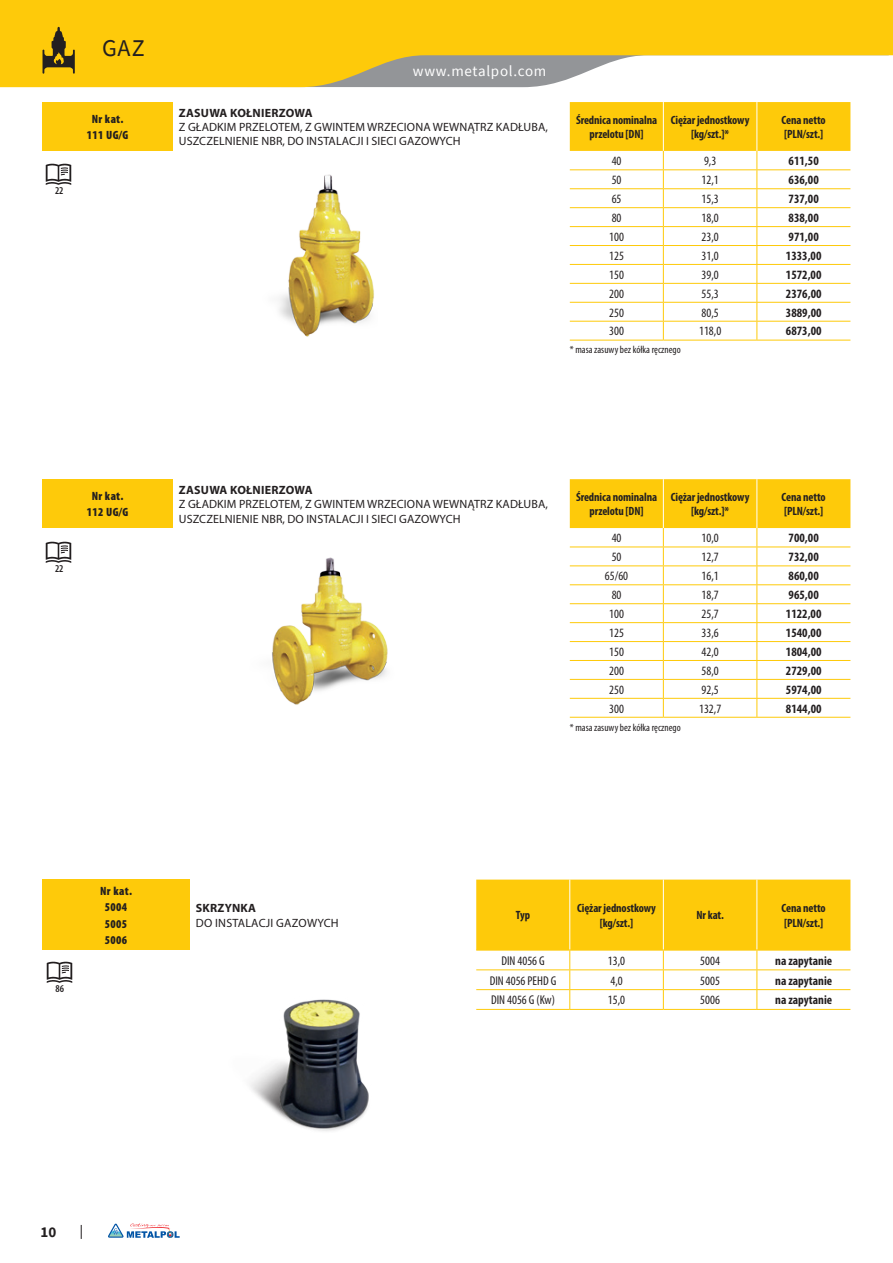
<style>
.page{position:relative;width:893px;height:1263px;background:#fff}
.page>*{position:absolute;margin:0;border:0;box-sizing:border-box;transform-origin:0 0}
.t1{font:24px "Source Sans Pro";color:#231f20}
.t2{font:15px "Source Sans Pro";letter-spacing:.05em;color:#fff}
.t3{font:700 15px "Source Sans Pro";color:#231f20}
.t4{font:condensed 12.75px "Myriad Pro";color:#231f20}
.t5{font:700 condensed 12.75px "Myriad Pro";color:#231f20}
.t6{font:12px/14.4px "Myriad Pro";letter-spacing:.01em;color:#231f20}
.t7{font:700 condensed 12px/14.4px "Myriad Pro";letter-spacing:-.01em;color:#231f20;text-align:center}
.t8{font:900 condensed 12px/16.5px "Myriad Pro";letter-spacing:.03em;color:#231f20;text-align:center}
.t9{font:700 12px "Myriad Pro";letter-spacing:.02em;color:#231f20}
.t10{font:condensed 10.5px "Myriad Pro";color:#231f20}
.t11{font:600 condensed 10.5px "Myriad Pro";color:#231f20}
</style>
<div class="page">
<svg style="left:0;top:0;width:893px;height:87px;background:#f4cb35"></svg>
<svg style="left:43px;top:27px;width:32px;height:47px;background:#a08113"></svg>
<svg style="left:108px;top:1223px;width:72px;height:15px"></svg>
<svg style="left:81px;top:1225px;width:1px;height:14px"></svg>
<img style="left:279px;top:174px;width:95px;height:163px">
<img style="left:272px;top:557px;width:116px;height:148px">
<div style="left:43px;top:479px;width:130px;height:49px;background:#feca0a"></div>
<svg style="left:570px;top:479px;width:280px;height:238px"></svg>
<hr style="left:570px;top:717px;width:93px;height:1px;background:#feca0a">
<hr style="left:663px;top:717px;width:94px;height:1px;background:#feca0a">
<hr style="left:757px;top:717px;width:93px;height:1px;background:#feca0a">
<div style="left:43px;top:102px;width:130px;height:49px;background:#feca0a"></div>
<svg style="left:570px;top:102px;width:280px;height:238px"></svg>
<hr style="left:570px;top:340px;width:93px;height:1px;background:#feca0a">
<hr style="left:663px;top:340px;width:94px;height:1px;background:#feca0a">
<hr style="left:757px;top:340px;width:93px;height:1px;background:#feca0a">
<img style="left:46px;top:163px;width:26px;height:22px">
<img style="left:46px;top:541px;width:26px;height:22px">
<img style="left:250px;top:999px;width:119px;height:132px">
<div style="left:43px;top:879px;width:147px;height:71px;background:#feca0a"></div>
<hr style="left:757px;top:1009px;width:93px;height:1px;background:#feca0a">
<svg style="left:476px;top:879px;width:374px;height:130px"></svg>
<hr style="left:476px;top:1009px;width:94px;height:1px;background:#feca0a">
<hr style="left:570px;top:1009px;width:93px;height:1px;background:#feca0a">
<hr style="left:663px;top:1009px;width:94px;height:1px;background:#feca0a">
<img style="left:46px;top:961px;width:26px;height:22px">
<p class="t11" style="left:55px;top:185px;width:10px">22</p>
<h1 class="t1" style="left:102px;top:33px;width:44px">GAZ</h1>
<p class="t8" style="left:87px;top:110px;width:43px">Nr kat.<br>111 UG/G</p>
<p class="t2" style="left:413px;top:61px;width:135px">www.metalpol.com</p>
<p class="t9" style="left:179px;top:105px;width:135px">ZASUWA KOŁNIERZOWA</p>
<p class="t6" style="left:179px;top:120px;width:371px">Z GŁADKIM PRZELOTEM, Z GWINTEM WRZECIONA WEWNĄTRZ KADŁUBA,<br>USZCZELNIENIE NBR, DO INSTALACJI I SIECI GAZOWYCH</p>
<p class="t7" style="left:576px;top:112px;width:83px">Średnica nominalna przelotu [DN]</p>
<p class="t7" style="left:671px;top:112px;width:80px">Ciężar jednostkowy [kg/szt.]*</p>
<p class="t7" style="left:782px;top:112px;width:46px;text-align:left">Cena netto [PLN/szt.]</p>
<p class="t4" style="left:612px;top:153px;width:11px">40</p>
<p class="t4" style="left:704px;top:153px;width:14px">9,3</p>
<p class="t5" style="left:789px;top:153px;width:32px">611,50</p>
<p class="t4" style="left:612px;top:172px;width:11px">50</p>
<p class="t4" style="left:701px;top:172px;width:19px">12,1</p>
<p class="t5" style="left:789px;top:172px;width:32px">636,00</p>
<p class="t4" style="left:612px;top:191px;width:11px">65</p>
<p class="t4" style="left:701px;top:191px;width:19px">15,3</p>
<p class="t5" style="left:789px;top:191px;width:32px">737,00</p>
<p class="t4" style="left:612px;top:210px;width:11px">80</p>
<p class="t4" style="left:701px;top:210px;width:19px">18,0</p>
<p class="t5" style="left:789px;top:210px;width:32px">838,00</p>
<p class="t4" style="left:609px;top:229px;width:16px">100</p>
<p class="t4" style="left:701px;top:229px;width:19px">23,0</p>
<p class="t5" style="left:789px;top:229px;width:32px">971,00</p>
<p class="t4" style="left:609px;top:248px;width:16px">125</p>
<p class="t4" style="left:702px;top:248px;width:19px">31,0</p>
<p class="t5" style="left:786px;top:248px;width:37px">1333,00</p>
<p class="t4" style="left:609px;top:267px;width:16px">150</p>
<p class="t4" style="left:702px;top:267px;width:19px">39,0</p>
<p class="t5" style="left:786px;top:266px;width:37px">1572,00</p>
<p class="t4" style="left:609px;top:286px;width:16px">200</p>
<p class="t4" style="left:702px;top:286px;width:19px">55,3</p>
<p class="t5" style="left:786px;top:285px;width:37px">2376,00</p>
<p class="t4" style="left:609px;top:305px;width:16px">250</p>
<p class="t4" style="left:702px;top:305px;width:19px">80,5</p>
<p class="t5" style="left:786px;top:304px;width:37px">3889,00</p>
<p class="t4" style="left:609px;top:324px;width:16px">300</p>
<p class="t4" style="left:699px;top:324px;width:24px">118,0</p>
<p class="t5" style="left:786px;top:323px;width:37px">6873,00</p>
<p class="t10" style="left:570px;top:343px;width:112px">* masa zasuwy bez kółka ręcznego</p>
<p class="t11" style="left:55px;top:563px;width:10px">22</p>
<p class="t8" style="left:87px;top:487px;width:43px">Nr kat.<br>112 UG/G</p>
<p class="t9" style="left:179px;top:482px;width:135px">ZASUWA KOŁNIERZOWA</p>
<p class="t6" style="left:179px;top:497px;width:371px">Z GŁADKIM PRZELOTEM, Z GWINTEM WRZECIONA WEWNĄTRZ KADŁUBA,<br>USZCZELNIENIE NBR, DO INSTALACJI I SIECI GAZOWYCH</p>
<p class="t7" style="left:576px;top:489px;width:83px">Średnica nominalna przelotu [DN]</p>
<p class="t7" style="left:671px;top:489px;width:80px">Ciężar jednostkowy [kg/szt.]*</p>
<p class="t7" style="left:782px;top:489px;width:46px;text-align:left">Cena netto [PLN/szt.]</p>
<p class="t4" style="left:612px;top:530px;width:11px">40</p>
<p class="t4" style="left:701px;top:530px;width:19px">10,0</p>
<p class="t5" style="left:789px;top:530px;width:32px">700,00</p>
<p class="t4" style="left:612px;top:549px;width:11px">50</p>
<p class="t4" style="left:701px;top:549px;width:19px">12,7</p>
<p class="t5" style="left:789px;top:549px;width:32px">732,00</p>
<p class="t4" style="left:605px;top:568px;width:25px">65/60</p>
<p class="t4" style="left:701px;top:568px;width:19px">16,1</p>
<p class="t5" style="left:789px;top:568px;width:32px">860,00</p>
<p class="t4" style="left:612px;top:587px;width:11px">80</p>
<p class="t4" style="left:701px;top:587px;width:19px">18,7</p>
<p class="t5" style="left:789px;top:587px;width:32px">965,00</p>
<p class="t4" style="left:609px;top:606px;width:16px">100</p>
<p class="t4" style="left:702px;top:606px;width:19px">25,7</p>
<p class="t5" style="left:786px;top:606px;width:37px">1122,00</p>
<p class="t4" style="left:609px;top:625px;width:16px">125</p>
<p class="t4" style="left:702px;top:625px;width:19px">33,6</p>
<p class="t5" style="left:786px;top:625px;width:37px">1540,00</p>
<p class="t4" style="left:609px;top:644px;width:16px">150</p>
<p class="t4" style="left:702px;top:644px;width:19px">42,0</p>
<p class="t5" style="left:786px;top:644px;width:37px">1804,00</p>
<p class="t4" style="left:609px;top:663px;width:16px">200</p>
<p class="t4" style="left:702px;top:663px;width:19px">58,0</p>
<p class="t5" style="left:786px;top:662px;width:37px">2729,00</p>
<p class="t4" style="left:609px;top:682px;width:16px">250</p>
<p class="t4" style="left:702px;top:682px;width:19px">92,5</p>
<p class="t5" style="left:786px;top:681px;width:37px">5974,00</p>
<p class="t4" style="left:609px;top:701px;width:16px">300</p>
<p class="t4" style="left:699px;top:701px;width:24px">132,7</p>
<p class="t5" style="left:786px;top:700px;width:37px">8144,00</p>
<p class="t10" style="left:570px;top:721px;width:112px">* masa zasuwy bez kółka ręcznego</p>
<p class="t11" style="left:56px;top:983px;width:10px">86</p>
<p class="t8" style="left:100px;top:882px;width:33px">Nr kat.<br>5004<br>5005<br>5006</p>
<p class="t9" style="left:196px;top:900px;width:62px">SKRZYNKA</p>
<p class="t6" style="left:196px;top:915px;width:144px">DO INSTALACJI GAZOWYCH</p>
<p class="t7" style="left:516px;top:908px;width:16px">Typ</p>
<p class="t7" style="left:577px;top:901px;width:80px">Ciężar jednostkowy [kg/szt.]</p>
<p class="t7" style="left:696px;top:908px;width:29px">Nr kat.</p>
<p class="t7" style="left:782px;top:901px;width:46px;text-align:left">Cena netto [PLN/szt.]</p>
<p class="t4" style="left:501px;top:953px;width:45px">DIN 4056 G</p>
<p class="t4" style="left:608px;top:953px;width:19px">13,0</p>
<p class="t4" style="left:700px;top:953px;width:21px">5004</p>
<p class="t5" style="left:775px;top:952px;width:59px">na zapytanie</p>
<p class="t4" style="left:490px;top:972px;width:68px">DIN 4056 PEHD G</p>
<p class="t4" style="left:610px;top:972px;width:14px">4,0</p>
<p class="t4" style="left:700px;top:972px;width:21px">5005</p>
<p class="t5" style="left:775px;top:972px;width:59px">na zapytanie</p>
<p class="t4" style="left:491px;top:992px;width:65px">DIN 4056 G (Kw)</p>
<p class="t4" style="left:608px;top:992px;width:19px">15,0</p>
<p class="t4" style="left:700px;top:992px;width:21px">5006</p>
<p class="t5" style="left:775px;top:992px;width:59px">na zapytanie</p>
<p class="t3" style="left:41px;top:1222px;width:17px">10</p>
</div>
